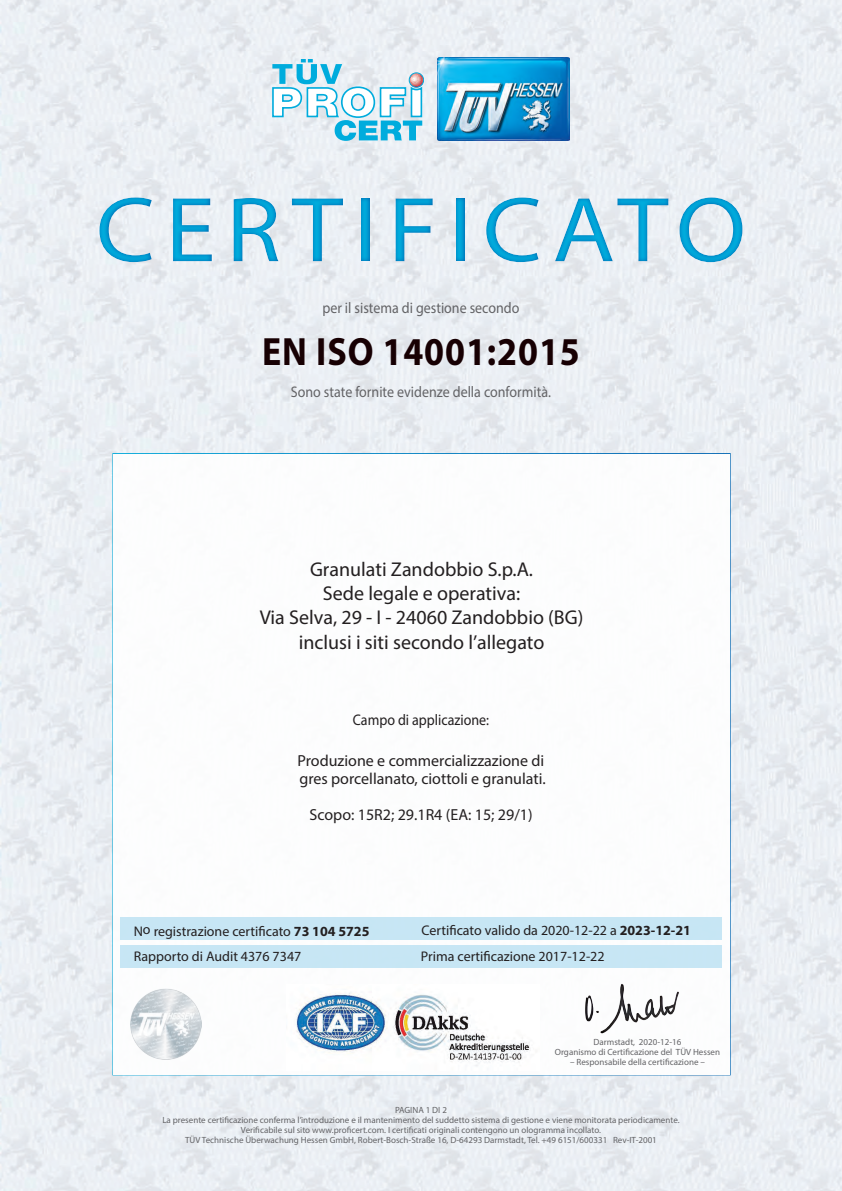
<style>
.page{position:relative;width:842px;height:1191px;background:#fff}
.page>*{position:absolute;margin:0;border:0;box-sizing:border-box;transform-origin:0 0}
.t1{font:93px "Myriad Pro";letter-spacing:.1em;color:#00acdd;scale:1.1 1}
.t2{font:700 39.6px "Myriad Pro";letter-spacing:.025em;color:#170003;scale:.91 1}
.t3{font:20px/24px "Myriad Pro";color:#231f20;text-align:center}
.t4{font:16px/18px "Myriad Pro";color:#231f20}
.t5{font:15.4px "Myriad Pro";color:#636366;scale:.91 1}
.t6{font:15.4px "Myriad Pro";color:#231f20;scale:.91 1}
.t7{font:14px/25.4px "Myriad Pro";color:#231f20}
.t8{font:9px/10px "Myriad Pro";color:#636366;text-align:center}
.s1{font-weight:700}
</style>
<div class="page">
<img style="left:0;top:0;width:842px;height:1191px">
<img style="left:437px;top:57px;width:132px;height:83px">
<svg style="left:272px;top:59px;width:152px;height:82px"></svg>
<div style="left:112px;top:453px;width:619px;height:622px;background:#fff;border:2px solid #fff"></div>
<div style="left:120px;top:945px;width:602px;height:23px;background:#c1e4f4"></div>
<div style="left:121px;top:917px;width:601px;height:22px;background:#c1e4f4"></div>
<img style="left:296px;top:992px;width:234px;height:74px">
<div style="left:0;top:172px;width:842px;height:114px;background:#006bb6;opacity:.75"></div>
<img style="left:585px;top:984px;width:94px;height:50px">
<img style="left:130px;top:988px;width:71px;height:71px">
<h1 class="t1" style="left:96px;top:173px;width:593px">CERTIFICATO</h1>
<p class="t5" style="left:322px;top:298px;width:218px">per il sistema di gestione secondo</p>
<p class="t2" style="left:262px;top:326px;width:351px">EN ISO 14001:2015</p>
<p class="t5" style="left:291px;top:382px;width:287px">Sono state fornite evidenze della conformità.</p>
<p class="t3" style="left:260px;top:557px;width:325px">Granulati Zandobbio S.p.A.<br>Sede legale e operativa:<br>Via Selva, 29 - I - 24060 Zandobbio (BG) inclusi i siti secondo l’allegato</p>
<p class="t6" style="left:353px;top:710px;width:151px">Campo di applicazione:</p>
<p class="t4" style="left:298px;top:751px;width:250px">Produzione e commercializzazione di gres porcellanato, ciottoli e granulati.</p>
<p class="t4" style="left:309px;top:805px;width:225px">Scopo: 15R2; 29.1R4 (EA: 15; 29/1)</p>
<p class="t7" style="left:134px;top:918px;width:237px">No registrazione certificato <span class="s1">73 104 5725<br></span>Rapporto di Audit 4376 7347</p>
<p class="t7" style="left:422px;top:917px;width:271px">Certificato valido da 2020-12-22 a <span class="s1">2023-12-21</span></p>
<p class="t7" style="left:421px;top:943px;width:185px">Prima certificazione 2017-12-22</p>
<p class="t8" style="left:555px;top:1037px;width:167px">Darmstadt, 2020-12-16<br>Organismo di Certificazione del TÜV Hessen</p>
<p class="t8" style="left:570px;top:1057px;width:136px">– Responsabile della certificazione –</p>
<p class="t8" style="left:162px;top:1105px;width:519px">PAGINA 1 DI 2<br>La presente certificazione conferma l’introduzione e il mantenimento del suddetto sistema di gestione e viene monitorata periodicamente.<br>Verificabile sul sito www.proficert.com. I certificati originali contengono un ologramma incollato.<br>TÜV Technische Überwachung Hessen GmbH, Robert-Bosch-Straße 16, D-64293 Darmstadt, Tel. +49 6151/600331 Rev-IT-2001</p>
</div>
